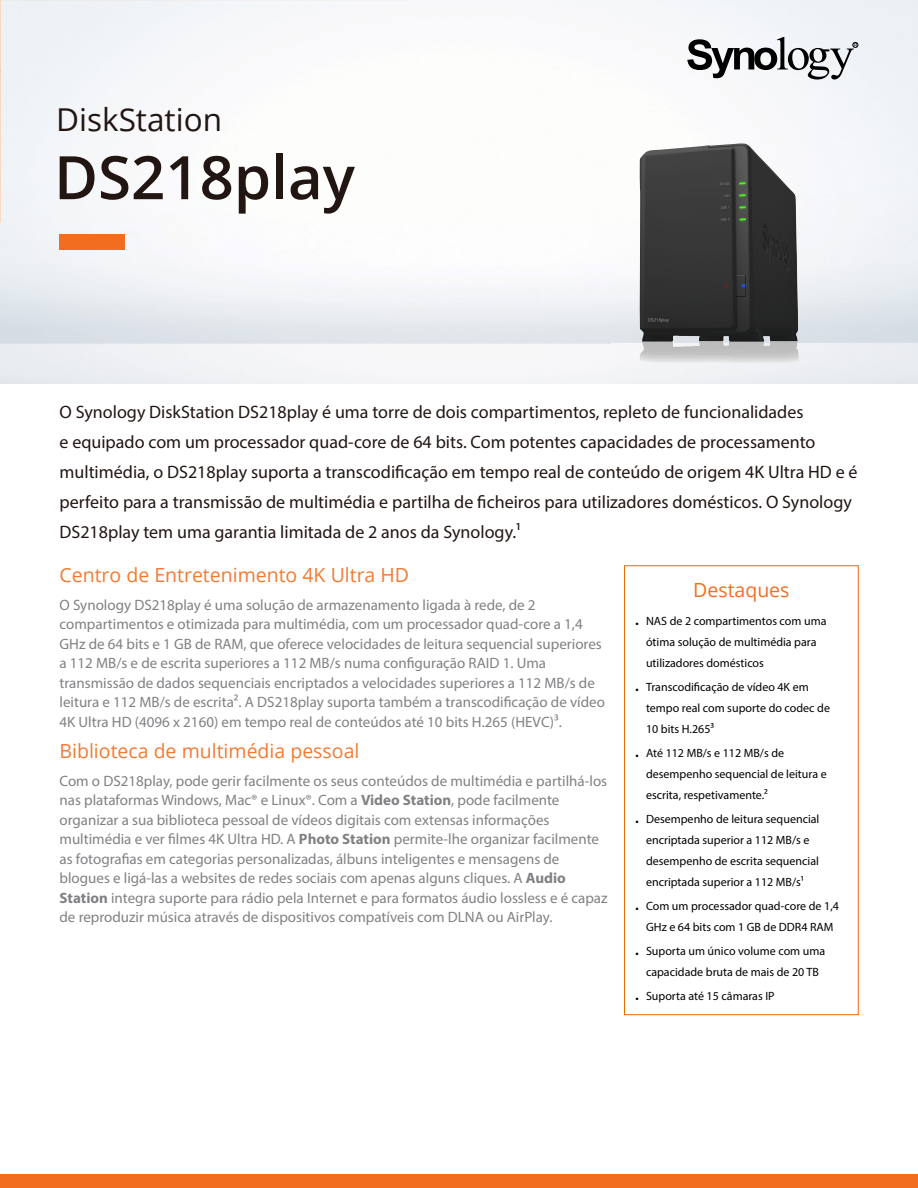
<style>
.page{position:relative;width:918px;height:1188px;background:#fff}
.page>*{position:absolute;margin:0;border:0;box-sizing:border-box;transform-origin:0 0}
.t1{font:600 60px "Open Sans";color:#221613}
.t2{font:31.5px "Open Sans";color:#221613}
.t3{font:19.5px "Open Sans";color:#f47a31}
.t4{font:19.5px "Open Sans";color:#f36d20}
.t5{font:18px/30px "Myriad Pro";color:#221613}
.t6{font:15px/19.5px "Myriad Pro";color:#808184}
.t7{font:12px/21px "Myriad Pro";color:#000}
.s1{font-weight:700}
</style>
<div class="page">
<div style="left:0;top:1174px;width:918px;height:14px;background:#f36d20"></div>
<svg style="left:687px;top:37px;width:171px;height:43px"></svg>
<div style="left:59px;top:234px;width:66px;height:16px;background:#f36d20"></div>
<div style="left:624px;top:566px;width:234px;height:449px;border:1px solid #ec6900"></div>
<img style="left:632px;top:144px;width:167px;height:219px">
<h2 class="t2" style="left:56px;top:98px;width:167px">DiskStation</h2>
<h1 class="t1" style="left:54px;top:136px;width:302px">DS218play</h1>
<p class="t5" style="left:60px;top:397px;width:800px">O Synology DiskStation DS218play é uma torre de dois compartimentos, repleto de funcionalidades<br>e equipado com um processador quad-core de 64 bits. Com potentes capacidades de processamento multimédia, o DS218play suporta a transcodificação em tempo real de conteúdo de origem 4K Ultra HD e é perfeito para a transmissão de multimédia e partilha de ficheiros para utilizadores domésticos. O Synology DS218play tem uma garantia limitada de 2 anos da Synology.1</p>
<h3 class="t3" style="left:60px;top:561px;width:351px">Centro de Entretenimento 4K Ultra HD</h3>
<p class="t6" style="left:60px;top:595px;width:547px">O Synology DS218play é uma solução de armazenamento ligada à rede, de 2 compartimentos e otimizada para multimédia, com um processador quad-core a 1,4<br>GHz de 64 bits e 1 GB de RAM, que oferece velocidades de leitura sequencial superiores a 112 MB/s e de escrita superiores a 112 MB/s numa configuração RAID 1. Uma transmissão de dados sequenciais encriptados a velocidades superiores a 112 MB/s de leitura e 112 MB/s de escrita2. A DS218play suporta também a transcodificação de vídeo 4K Ultra HD (4096 x 2160) em tempo real de conteúdos até 10 bits H.265 (HEVC)3.</p>
<h3 class="t3" style="left:60px;top:737px;width:301px">Biblioteca de multimédia pessoal</h3>
<p class="t6" style="left:60px;top:771px;width:550px">Com o DS218play, pode gerir facilmente os seus conteúdos de multimédia e partilhá-los nas plataformas Windows, Mac® e Linux®. Com a <span class="s1">Video Station</span>, pode facilmente organizar a sua biblioteca pessoal de vídeos digitais com extensas informações multimédia e ver filmes 4K Ultra HD. A <span class="s1">Photo Station</span> permite-lhe organizar facilmente as fotografias em categorias personalizadas, álbuns inteligentes e mensagens de blogues e ligá-las a websites de redes sociais com apenas alguns cliques. A <span class="s1">Audio Station</span> integra suporte para rádio pela Internet e para formatos áudio lossless e é capaz de reproduzir música através de dispositivos compatíveis com DLNA ou AirPlay.</p>
<h3 class="t4" style="left:693px;top:577px;width:98px">Destaques</h3>
<p class="t7" style="left:646px;top:610px;width:182px;text-indent:-11px">• NAS de 2 compartimentos com uma ótima solução de multimédia para utilizadores domésticos</p>
<p class="t7" style="left:646px;top:676px;width:186px;text-indent:-11px">• Transcodificação de vídeo 4K em tempo real com suporte do codec de<br>10 bits H.2653</p>
<p class="t7" style="left:646px;top:742px;width:182px;text-indent:-11px">• Até 112 MB/s e 112 MB/s de desempenho sequencial de leitura e escrita, respetivamente.2</p>
<p class="t7" style="left:646px;top:808px;width:175px;text-indent:-11px">• Desempenho de leitura sequencial encriptada superior a 112 MB/s e desempenho de escrita sequencial encriptada superior a 112 MB/s1</p>
<p class="t7" style="left:635px;top:895px;width:205px;text-align:center">• Com um processador quad-core de 1,4<br>GHz e 64 bits com 1 GB de DDR4 RAM</p>
<p class="t7" style="left:635px;top:940px;width:191px;text-align:center">• Suporta um único volume com uma capacidade bruta de mais de 20 TB</p>
<p class="t7" style="left:635px;top:985px;width:141px">• Suporta até 15 câmaras IP</p>
</div>
